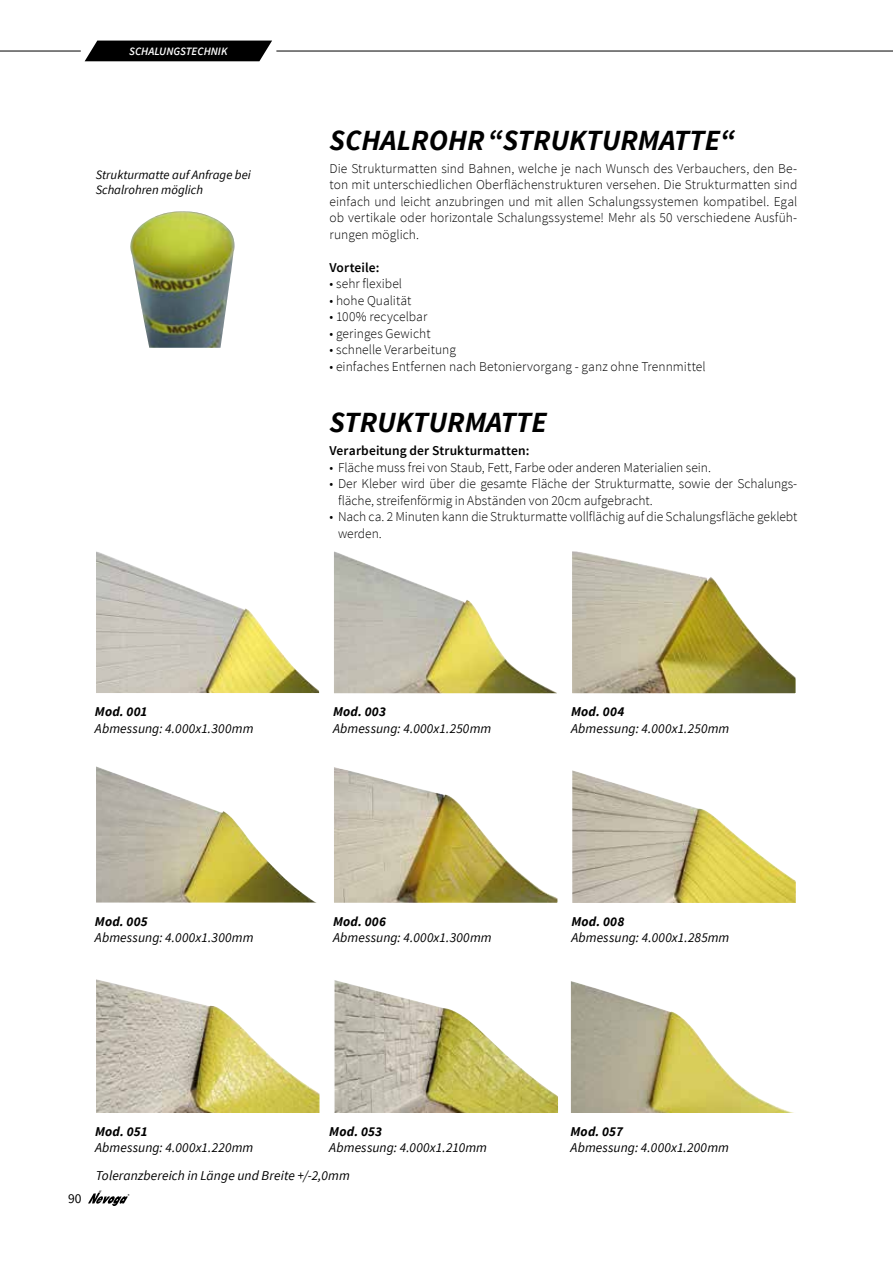
<style>
.page{position:relative;width:893px;height:1263px;background:#fff}
.page>*{position:absolute;margin:0;border:0;box-sizing:border-box;transform-origin:0 0}
.t1{font:italic 700 29.25px "Source Sans Pro";color:#000}
.t2{font:300 13.5px/16.5px "Source Sans Pro";color:#000}
.t3{font:italic 13.5px/27.2px "Source Sans Pro";letter-spacing:.005em;color:#000}
.t4{font:italic 700 13.5px "Source Sans Pro";letter-spacing:.02em;color:#000}
.t5{font:600 13.5px "Source Sans Pro";letter-spacing:.005em;color:#000}
.t6{font:13.5px "Source Sans Pro";color:#000}
.t7{font:italic 12.75px/15px "Source Sans Pro";color:#000}
.t8{font:italic 600 11.25px "Source Sans Pro";color:#fff}
</style>
<div class="page">
<svg style="left:88px;top:1191px;width:41px;height:15px"></svg>
<hr style="left:0;top:51px;width:81px;height:1px;background:#000">
<hr style="left:276px;top:51px;width:617px;height:1px;background:#000">
<svg style="left:85px;top:41px;width:187px;height:20px;background:#101010"></svg>
<img style="left:572px;top:981px;width:215px;height:130px">
<div style="left:569px;top:970px;width:227px;height:144px;border:2px solid #fff"></div>
<img style="left:574px;top:553px;width:220px;height:139px">
<div style="left:571px;top:550px;width:226px;height:145px;border:2px solid #fff"></div>
<img style="left:335px;top:553px;width:220px;height:139px">
<div style="left:332px;top:550px;width:227px;height:145px;border:2px solid #fff"></div>
<img style="left:97px;top:553px;width:221px;height:138px">
<div style="left:94px;top:550px;width:227px;height:144px;border:2px solid #fff"></div>
<img style="left:97px;top:979px;width:221px;height:132px">
<div style="left:94px;top:970px;width:227px;height:144px;border:2px solid #fff"></div>
<img style="left:98px;top:767px;width:216px;height:134px">
<div style="left:95px;top:759px;width:226px;height:145px;border:2px solid #fff"></div>
<img style="left:336px;top:980px;width:220px;height:131px">
<div style="left:333px;top:970px;width:226px;height:144px;border:2px solid #fff"></div>
<img style="left:157px;top:211px;width:24px;height:5px">
<img style="left:574px;top:771px;width:220px;height:130px">
<div style="left:571px;top:759px;width:226px;height:145px;border:2px solid #fff"></div>
<img style="left:335px;top:767px;width:221px;height:134px">
<div style="left:332px;top:759px;width:227px;height:145px;border:2px solid #fff"></div>
<p class="t8" style="left:129px;top:44px;width:14px">SCHALUNG</p>
<p class="t8" style="left:180px;top:44px;width:13px">STECHN</p>
<p class="t8" style="left:218px;top:44px;width:11px">IK</p>
<p class="t7" style="left:96px;top:168px;width:157px">Strukturmatte auf Anfrage bei<br>Schalrohren möglich</p>
<p class="t4" style="left:95px;top:703px;width:54px">MOD. 001</p>
<p class="t3" style="left:95px;top:715px;width:160px">Abmessung: 4.000x1.300mm</p>
<p class="t4" style="left:95px;top:912px;width:54px">MOD. 005</p>
<p class="t3" style="left:95px;top:924px;width:160px">Abmessung: 4.000x1.300mm</p>
<h1 class="t1" style="left:330px;top:121px;width:407px">SCHALROHR“STRUKTURMATTE“</h1>
<p class="t2" style="left:330px;top:160px;width:469px;text-align:justify">Die Strukturmatten sind Bahnen, welche je nach Wunsch des Verbauchers, den Be&shy;ton mit unterschiedlichen Oberflächenstrukturen versehen. Die Strukturmatten sind einfach und leicht anzubringen und mit allen Schalungssystemen kompatibel. Egal ob vertikale oder horizontale Schalungssysteme! Mehr als 50 verschiedene Ausfüh&shy;rungen möglich.</p>
<p class="t5" style="left:330px;top:259px;width:51px">Vorteile:</p>
<p class="t2" style="left:330px;top:276px;width:74px">• sehr flexibel</p>
<p class="t2" style="left:330px;top:292px;width:83px">• hohe Qualität</p>
<p class="t2" style="left:330px;top:309px;width:99px">• 100% recycelbar</p>
<p class="t2" style="left:330px;top:325px;width:103px">• geringes Gewicht</p>
<p class="t2" style="left:330px;top:342px;width:128px">• schnelle Verarbeitung</p>
<p class="t2" style="left:330px;top:358px;width:378px">• einfaches Entfernen nach Betoniervorgang - ganz ohne Trennmittel</p>
<h1 class="t1" style="left:330px;top:403px;width:219px">STRUKTURMATTE</h1>
<p class="t5" style="left:330px;top:442px;width:201px">Verarbeitung der Strukturmatten:</p>
<p class="t2" style="left:330px;top:459px;width:383px">• Fläche muss frei von Staub, Fett, Farbe oder anderen Materialien sein.</p>
<p class="t2" style="left:338px;top:476px;width:461px;text-indent:-9px">• Der Kleber wird über die gesamte Fläche der Strukturmatte, sowie der Schalungs&shy;fläche, streifenförmig in Abständen von 20cm aufgebracht.</p>
<p class="t2" style="left:338px;top:509px;width:461px;text-indent:-9px">• Nach ca. 2 Minuten kann die Strukturmatte vollflächig auf die Schalungsfläche geklebt werden.</p>
<p class="t4" style="left:333px;top:703px;width:54px">MOD. 003</p>
<p class="t3" style="left:333px;top:715px;width:160px">Abmessung: 4.000x1.250mm</p>
<p class="t4" style="left:333px;top:912px;width:54px">MOD. 006</p>
<p class="t3" style="left:333px;top:924px;width:160px">Abmessung: 4.000x1.300mm</p>
<p class="t4" style="left:571px;top:703px;width:55px">MOD. 004</p>
<p class="t3" style="left:571px;top:715px;width:160px">Abmessung: 4.000x1.250mm</p>
<p class="t4" style="left:571px;top:913px;width:54px">MOD. 008</p>
<p class="t3" style="left:571px;top:924px;width:160px">Abmessung: 4.000x1.285mm</p>
<p class="t6" style="left:68px;top:1190px;width:15px">90</p>
<p class="t4" style="left:95px;top:1123px;width:54px">MOD. 051</p>
<p class="t3" style="left:95px;top:1134px;width:160px">Abmessung: 4.000x1.220mm</p>
<p class="t4" style="left:329px;top:1123px;width:54px">MOD. 053</p>
<p class="t3" style="left:96px;top:1134px;width:393px;text-indent:233px">Abmessung: 4.000x1.210mm<br>Toleranzbereich in Länge und Breite +/-2,0mm</p>
<p class="t4" style="left:570px;top:1123px;width:54px">MOD. 057</p>
<p class="t3" style="left:570px;top:1134px;width:160px">Abmessung: 4.000x1.200mm</p>
</div>
